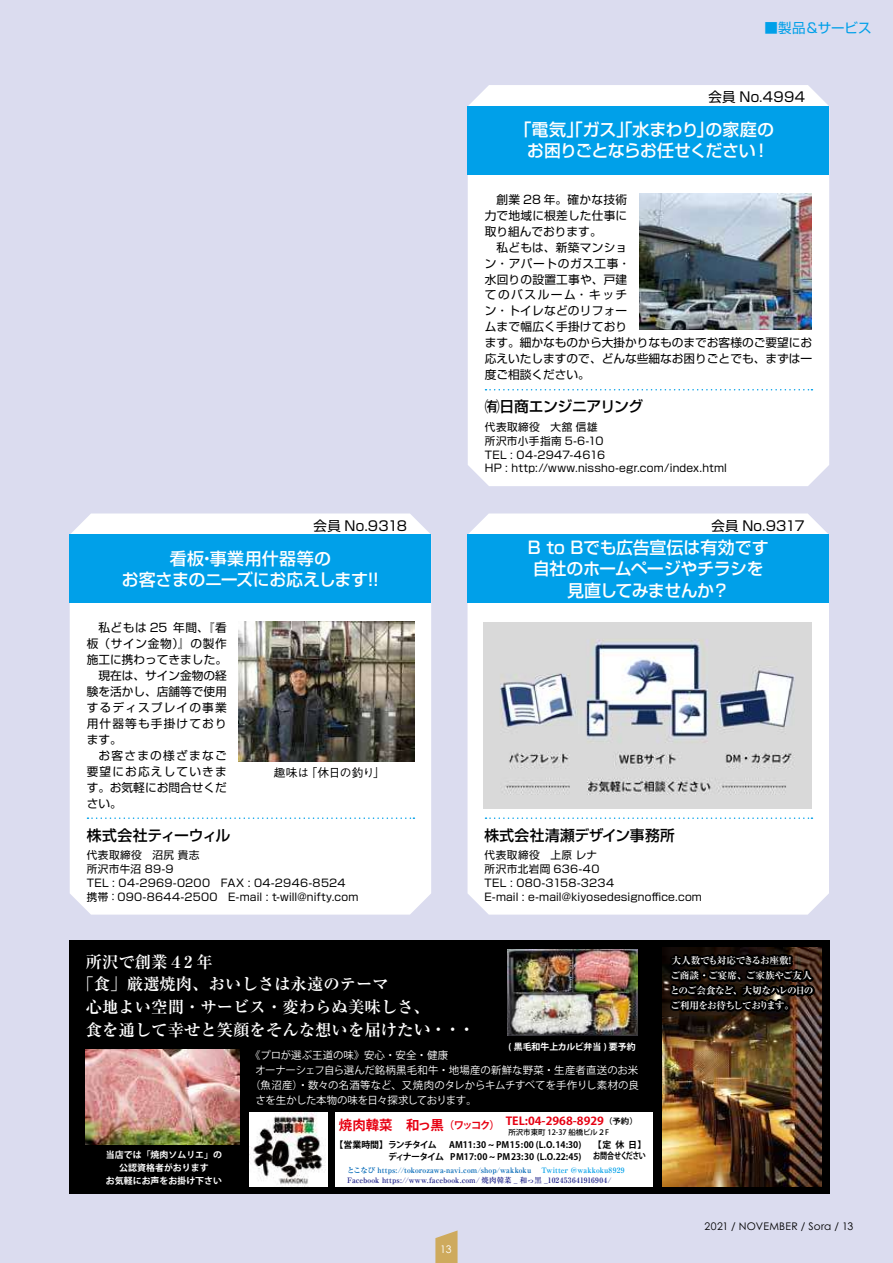
<style>
.page{position:relative;width:893px;height:1263px;background:#dbdcef}
.page>*{position:absolute;margin:0;border:0;box-sizing:border-box;transform-origin:0 0}
.t1{font:500 16.95px/21.3px "Shin Go Pro";letter-spacing:-.02em;color:#fff;text-align:center}
.t2{font:700 16.35px "Ryumin Pro";color:#fff}
.t3{font:500 14.85px "Shin Go Pro";letter-spacing:-.02em;color:#000}
.t4{font:500 14.85px "Shin Go Pro";letter-spacing:.02em;color:#000}
.t5{font:13.5px "Shin Go Pro";letter-spacing:.015em;color:#000}
.t6{font:13.5px "Shin Go Pro";color:#00a0e9}
.t7{font:700 13.35px "Koz Go Pr 6 N";color:#e60012}
.t8{font:11.7px/15.9px "Shin Go Pro";letter-spacing:.015em;color:#000;text-align:justify}
.t9{font:11.7px "Shin Go Pro";letter-spacing:.1em;color:#000}
.t10{font:11.7px "Shin Go Pro";letter-spacing:.055em;color:#000}
.t11{font:11.7px "Shin Go Pro";letter-spacing:.11em;color:#000}
.t12{font:11.7px "M Num Gothic BBB Medium";letter-spacing:-.02em;color:#000}
.t13{font:700 11.1px "Koz Go Pr 6 N";color:#e60012;scale:1.07 1}
.t14{font:10.65px/13.8px "Shin Go Pro";letter-spacing:.025em;color:#000}
.t15{font:10.5px "Koz Go Pr 6 N";letter-spacing:-.005em;color:#fff}
.t16{font:10.5px "Koz Go Pr 6 N";letter-spacing:-.03em;color:#fff}
.t17{font:10.5px "Century Gothic Pro";letter-spacing:.03em;color:#000}
.t18{font:10.5px "Century Gothic Pro";color:#fff}
.t19{font:700 9.75px/14.9px "Ryumin Pro";letter-spacing:-.055em;color:#fff}
.t20{font:700 9px/11.9px "Koz Go Pr 6 N";color:#000;text-align:right}
.t21{font:700 9px/13.4px "Koz Go Pr 6 N";color:#fff;text-align:center}
.t22{font:700 9px/10.5px "Koz Go Pr 6 N";letter-spacing:-.07em;color:#000}
.t23{font:700 7.5px "Ryumin Pro";letter-spacing:.015em;color:#1d2088}
.t24{font:700 7.5px "Ryumin Pro";letter-spacing:.01em;color:#0068b7}
.t25{font:700 7.5px "Ryumin Pro";letter-spacing:.015em;color:#00a0e9}
.t26{font:500 7.5px "Koz Go Pr 6 N";color:#000}
.s1{font-size:17.85px}
.s2{font-size:10.5px}
.s3{font-size:7.95px;color:#000}
</style>
<div class="page">
<svg style="left:435px;top:1230px;width:23px;height:33px"></svg>
<div style="left:468px;top:513px;width:361px;height:401px;background:#fff"></div>
<div style="left:468px;top:535px;width:361px;height:68px;background:#00a0e9"></div>
<div style="left:70px;top:513px;width:361px;height:401px;background:#fff"></div>
<div style="left:70px;top:535px;width:361px;height:68px;background:#00a0e9"></div>
<svg style="left:87px;top:817px;width:327px;height:2px"></svg>
<img style="left:239px;top:622px;width:175px;height:139px">
<img style="left:484px;top:622px;width:328px;height:186px">
<div style="left:468px;top:85px;width:361px;height:401px;background:#fff"></div>
<div style="left:468px;top:106px;width:361px;height:68px;background:#00a0e9"></div>
<svg style="left:485px;top:389px;width:327px;height:1px"></svg>
<img style="left:639px;top:193px;width:173px;height:137px">
<svg style="left:485px;top:817px;width:327px;height:2px"></svg>
<div style="left:69px;top:940px;width:761px;height:254px;background:#000"></div>
<img style="left:249px;top:1112px;width:79px;height:74px">
<img style="left:86px;top:1050px;width:153px;height:95px">
<img style="left:508px;top:949px;width:130px;height:86px">
<img style="left:662px;top:948px;width:159px;height:238px">
<svg style="left:662px;top:947px;width:155px;height:72px"></svg>
<div style="left:335px;top:1112px;width:317px;height:74px;background:#fff"></div>
<p class="t6" style="left:764px;top:17px;width:109px">■製品＆サービス</p>
<p class="t5" style="left:708px;top:86px;width:98px">会員 No.4994</p>
<h1 class="t1" style="left:514px;top:117px;width:261px">「電気」「ガス」「水まわり」の家庭のお困りごとならお任せください！</h1>
<p class="t8" style="left:485px;top:190px;width:144px;text-indent:12px">創業 28 年。確かな技術力で地域に根差した仕事に取り組んでおります。</p>
<p class="t8" style="left:485px;top:238px;width:329px;text-align:left;text-indent:12px">私どもは、新築マンショ<br>ン・アパートのガス工事・<br>水回りの設置工事や、戸建<br>てのバスルーム・キッチ<br>ン・トイレなどのリフォー<br>ムまで幅広く手掛けており<br>ます。細かなものから大掛かりなものまでお客様のご要望にお応えいたしますので、どんな些細なお困りごとでも、まずは一度ご相談ください。</p>
<p class="t5" style="left:313px;top:514px;width:95px">会員 No.9318</p>
<h1 class="t1" style="left:122px;top:545px;width:259px">看板・事業用什器等の<br>お客さまのニーズにお応えします!!</h1>
<p class="t8" style="left:98px;top:618px;width:130px">私どもは 25 年間、『看</p>
<p class="t10" style="left:87px;top:634px;width:142px">板（サイン金物）』の製作</p>
<p class="t8" style="left:87px;top:650px;width:142px">施工に携わってきました。</p>
<p class="t8" style="left:98px;top:666px;width:130px">現在は、サイン金物の経</p>
<p class="t8" style="left:87px;top:682px;width:142px">験を活かし、店舗等で使用</p>
<p class="t9" style="left:87px;top:698px;width:142px">するディスプレイの事業</p>
<p class="t9" style="left:87px;top:714px;width:142px">用什器等も手掛けており</p>
<p class="t8" style="left:87px;top:730px;width:37px">ます。</p>
<p class="t11" style="left:98px;top:746px;width:130px">お客さまの様ざまなご</p>
<p class="t9" style="left:87px;top:762px;width:142px">要望にお応えしていきま</p>
<p class="t8" style="left:87px;top:778px;width:142px">す。お気軽にお問合せくだ</p>
<p class="t8" style="left:87px;top:794px;width:37px">さい。</p>
<p class="t12" style="left:274px;top:763px;width:112px">趣味は「休日の釣り」</p>
<h3 class="t3" style="left:87px;top:823px;width:145px">株式会社ティーウィル</h3>
<p class="t14" style="left:87px;top:847px;width:273px">代表取締役　沼尻 貴志<br>所沢市牛沼 89-9<br>TEL : 04-2969-0200　FAX : 04-2946-8524携帯：090-8644-2500　E-mail : t-will@nifty.com</p>
<h3 class="t3" style="left:485px;top:394px;width:160px">㈲日商エンジニアリング</h3>
<p class="t14" style="left:485px;top:419px;width:244px">代表取締役　大舘 信雄<br>所沢市小手指南 5-6-10<br>TEL : 04-2947-4616<br>HP : http://www.nissho-egr.com/index.html</p>
<p class="t5" style="left:711px;top:514px;width:95px">会員 No.9317</p>
<h1 class="t1" style="left:528px;top:535px;width:242px">B to Bでも広告宣伝は有効です自社のホームページやチラシを見直してみませんか？</h1>
<h3 class="t4" style="left:484px;top:823px;width:192px">株式会社清瀬デザイン事務所</h3>
<p class="t14" style="left:485px;top:847px;width:219px">代表取締役　上原 レナ<br>所沢市北岩岡 636-40<br>TEL : 080-3158-3234<br>E-mail : e-mail@kiyosedesignoffice.com</p>
<h2 class="t2" style="left:86px;top:949px;width:129px">所沢で創業４2 年</h2>
<h2 class="t2" style="left:78px;top:971px;width:313px">「食」厳選焼肉、おいしさは永遠のテーマ</h2>
<h2 class="t2" style="left:86px;top:993px;width:346px">心地よい空間・サービス・変わらぬ美味しさ、</h2>
<h2 class="t2" style="left:86px;top:1017px;width:392px">食を通して幸せと笑顔をそんな想いを届けた<span class="s1">い・・・</span></h2>
<p class="t15" style="left:250px;top:1049px;width:199px">《プロが選ぶ王道の味》安心・安全・健康</p>
<p class="t15" style="left:255px;top:1064px;width:384px">オーナーシェフ自ら選んだ銘柄黒毛和牛・地場産の新鮮な野菜・生産者直送のお米</p>
<p class="t15" style="left:250px;top:1079px;width:390px">（魚沼産）・数々の名酒等など、又焼肉のタレからキムチすべてを手作りし素材の良</p>
<p class="t16" style="left:255px;top:1094px;width:223px">さを生かした本物の味を日々探求しております。</p>
<p class="t21" style="left:508px;top:1040px;width:129px">( 黒毛和牛上カルビ弁当 ) 要予約</p>
<p class="t21" style="left:106px;top:1148px;width:118px">当店では「焼肉ソムリエ」の公認資格者がおります<br>お気軽にお声をお掛け下さい</p>
<p class="t7" style="left:339px;top:1118px;width:162px">焼肉韓菜　和っ黒<span class="s2">（ワッコク）</span></p>
<p class="t13" style="left:506px;top:1114px;width:125px">TEL:04-2968-8929<span class="s3">（予約）</span></p>
<p class="t26" style="left:508px;top:1128px;width:102px">所沢市東町 12-37 船橋ビル２F</p>
<p class="t20" style="left:334px;top:1139px;width:249px">【営業時間】ランチタイム　 AM11:30 ~ PM15:00 (L.O.14:30)ディナータイム PM17:00 ~ PM23:30 (L.O.22:45)</p>
<p class="t22" style="left:593px;top:1140px;width:55px">【定 休 日】お問合せください</p>
<p class="t24" style="left:347px;top:1164px;width:186px">とこなび https://tokorozawa-navi.com/shop/wakkoku</p>
<p class="t25" style="left:541px;top:1164px;width:85px">Twitter @wakkoku8929</p>
<p class="t23" style="left:347px;top:1174px;width:266px">Facebook https://www.facebook.com/ 焼肉韓菜 _ 和っ黒 _102453641916904/</p>
<p class="t18" style="left:440px;top:1243px;width:13px">13</p>
<p class="t19" style="left:670px;top:952px;width:145px">大人数でも対応できるお座敷！<br>ご商談・ご宴席、ご家族やご友人とのご会食など、大切なハレの日のご利用をお待ちしております。</p>
<p class="t17" style="left:705px;top:1220px;width:150px">2021 / NOVEMBER / Sora / 13</p>
</div>
